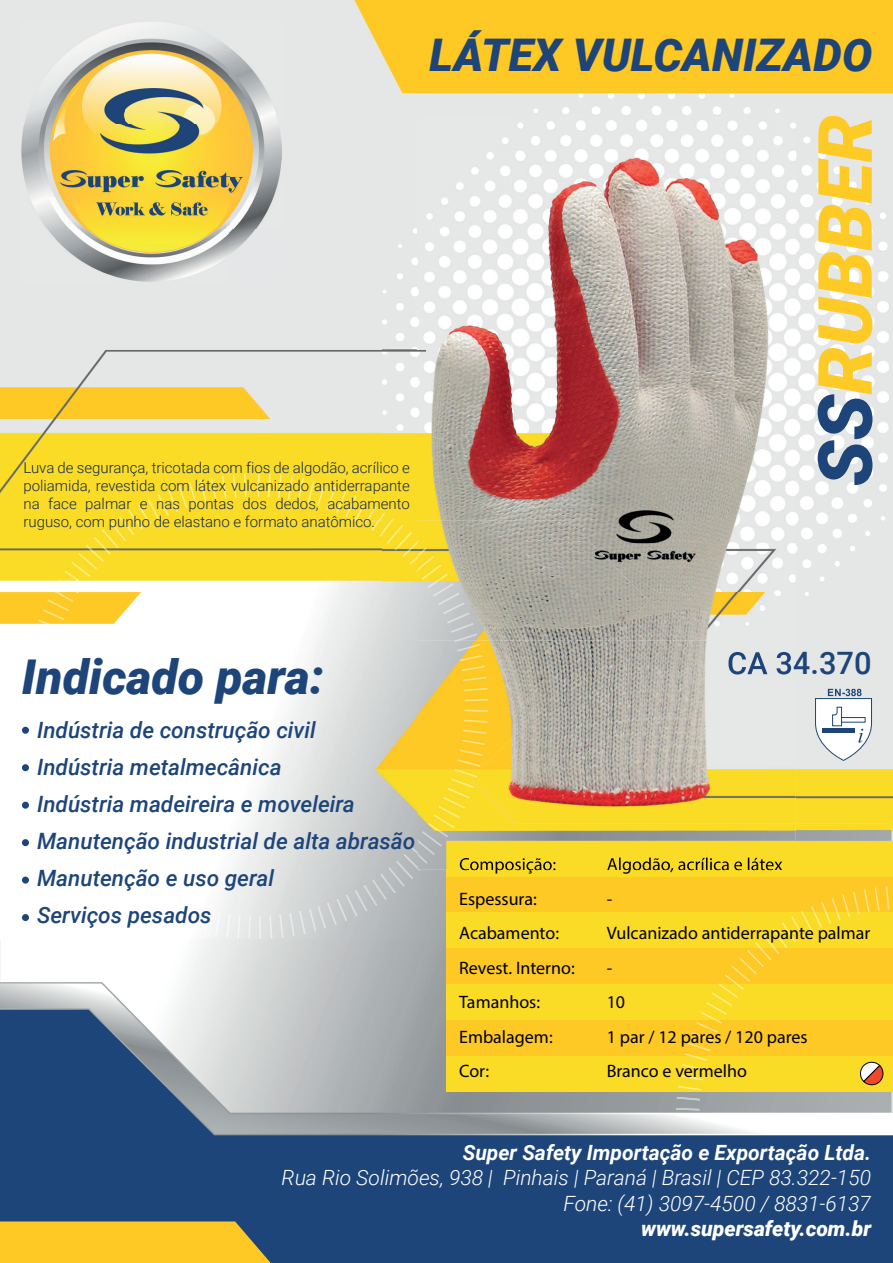
<style>
.page{position:relative;width:893px;height:1263px;background:#e5e6e6}
.page>*{position:absolute;margin:0;border:0;box-sizing:border-box;transform-origin:0 0}
.t1{font:italic 900 75px "Roboto";color:#feca26}
.t2{font:italic 900 48px "Roboto";color:#1d4579}
.t3{font:italic 900 45px "Roboto";color:#1d4579}
.t4{font:500 30.9px "Roboto";color:#1d4579}
.t5{font:italic 500 22.5px/37.2px "Roboto";color:#1d4579}
.t6{font:italic 300 21px/25.2px "Roboto";color:#fff;text-align:right}
.t7{font:italic 700 21px "Roboto";color:#fff}
.t8{font:italic 900 21px "Roboto";color:#fff}
.t9{font:18px/34.5px "Myriad Pro";color:#000001}
.t10{font:300 15px/18px "Roboto";color:#15294e;text-align:justify}
.s1{color:#1d4579}
</style>
<div class="page">
<svg style="left:0;top:939px;width:446px;height:42px"></svg>
<img style="left:402px;top:93px;width:491px;height:21px">
<img style="left:382px;top:228px;width:36px;height:292px">
<img style="left:796px;top:137px;width:97px;height:695px">
<div style="left:0;top:1136px;width:893px;height:127px;background:#1d4579"></div>
<svg style="left:0;top:981px;width:893px;height:155px;background:#98a3af"></svg>
<svg style="left:0;top:1221px;width:271px;height:42px;background:#ecbd2b"></svg>
<img style="left:22px;top:22px;width:260px;height:259px">
<img style="left:0;top:350px;width:382px;height:170px">
<img style="left:0;top:520px;width:419px;height:419px">
<img style="left:796px;top:823px;width:95px;height:18px">
<img style="left:796px;top:652px;width:74px;height:22px">
<div style="left:446px;top:841px;width:447px;height:36px;background:#fadb26"></div>
<div style="left:446px;top:877px;width:447px;height:35px;background:#fec825"></div>
<div style="left:446px;top:912px;width:447px;height:36px;background:#fadb26"></div>
<div style="left:446px;top:948px;width:447px;height:36px;background:#fec825"></div>
<div style="left:446px;top:984px;width:447px;height:36px;background:#fadb26"></div>
<div style="left:446px;top:1020px;width:447px;height:35px;background:#fec825"></div>
<div style="left:446px;top:1055px;width:447px;height:36px;background:#fadb26"></div>
<svg style="left:676px;top:1097px;width:24px;height:13px"></svg>
<div style="left:22px;top:727px;width:7px;height:7px;background:#1d4579;border-radius:50%"></div>
<div style="left:22px;top:764px;width:7px;height:7px;background:#1d4579;border-radius:50%"></div>
<div style="left:22px;top:802px;width:7px;height:7px;background:#1d4579;border-radius:50%"></div>
<div style="left:22px;top:839px;width:7px;height:7px;background:#1d4579;border-radius:50%"></div>
<div style="left:22px;top:876px;width:7px;height:8px;background:#1d4579;border-radius:50%"></div>
<div style="left:22px;top:914px;width:7px;height:7px;background:#1d4579;border-radius:50%"></div>
<div style="left:354px;top:0;width:539px;height:93px;background:#fec825"></div>
<svg style="left:815px;top:689px;width:57px;height:72px"></svg>
<svg style="left:678px;top:886px;width:211px;height:204px"></svg>
<img style="left:418px;top:114px;width:378px;height:429px">
<img style="left:418px;top:640px;width:378px;height:229px">
<img style="left:649px;top:543px;width:147px;height:49px">
<img style="left:649px;top:592px;width:132px;height:48px">
<img style="left:418px;top:520px;width:231px;height:120px">
<img style="left:446px;top:841px;width:350px;height:28px">
<img style="left:460px;top:858px;width:95px;height:11px">
<img style="left:607px;top:857px;width:175px;height:12px">
<img style="left:728px;top:652px;width:68px;height:22px">
<p class="t10" style="left:23px;top:458px;width:388px">Luva de segurança, tricotada com fios de algodão, acrílico e poliamida, revestida com látex vulcanizado antiderrapante na face palmar e nas pontas dos dedos, acabamento ruguso, com punho de elastano e formato anatômico.</p>
<h3 class="t3" style="left:429px;top:24px;width:444px">LÁTEX VULCANIZADO</h3>
<h1 class="t1" style="left:792px;top:486px;width:373px;rotate:-90deg"><span class="s1">SS</span>RUBBER</h1>
<h2 class="t2" style="left:22px;top:643px;width:303px">Indicado para:</h2>
<h3 class="t5" style="left:37px;top:710px;width:380px">Indústria de construção civil<br>Indústria metalmecânica<br>Indústria madeireira e moveleira<br>Manutenção industrial de alta abrasão<br>Manutenção e uso geral<br>Serviços pesados</h3>
<h3 class="t4" style="left:727px;top:641px;width:146px">CA 34.370</h3>
<p class="t9" style="left:459px;top:881px;width:117px">Espessura:<br>Acabamento:<br>Revest. Interno:<br>Tamanhos:<br>Embalagem:<br>Cor:</p>
<p class="t9" style="left:607px;top:881px;width:265px">-<br>Vulcanizado antiderrapante palmar -<br>10<br>1 par / 12 pares / 120 pares<br>Branco e vermelho</p>
<h3 class="t7" style="left:463px;top:1138px;width:410px">Super Safety Importação e Exportação Ltda.</h3>
<h3 class="t6" style="left:282px;top:1164px;width:591px">Rua Rio Solimões, 938 | Pinhais | Paraná | Brasil | CEP 83.322-150<br>Fone: (41) 3097-4500 / 8831-6137</h3>
<h3 class="t8" style="left:641px;top:1213px;width:232px">www.supersafety.com.br</h3>
</div>
